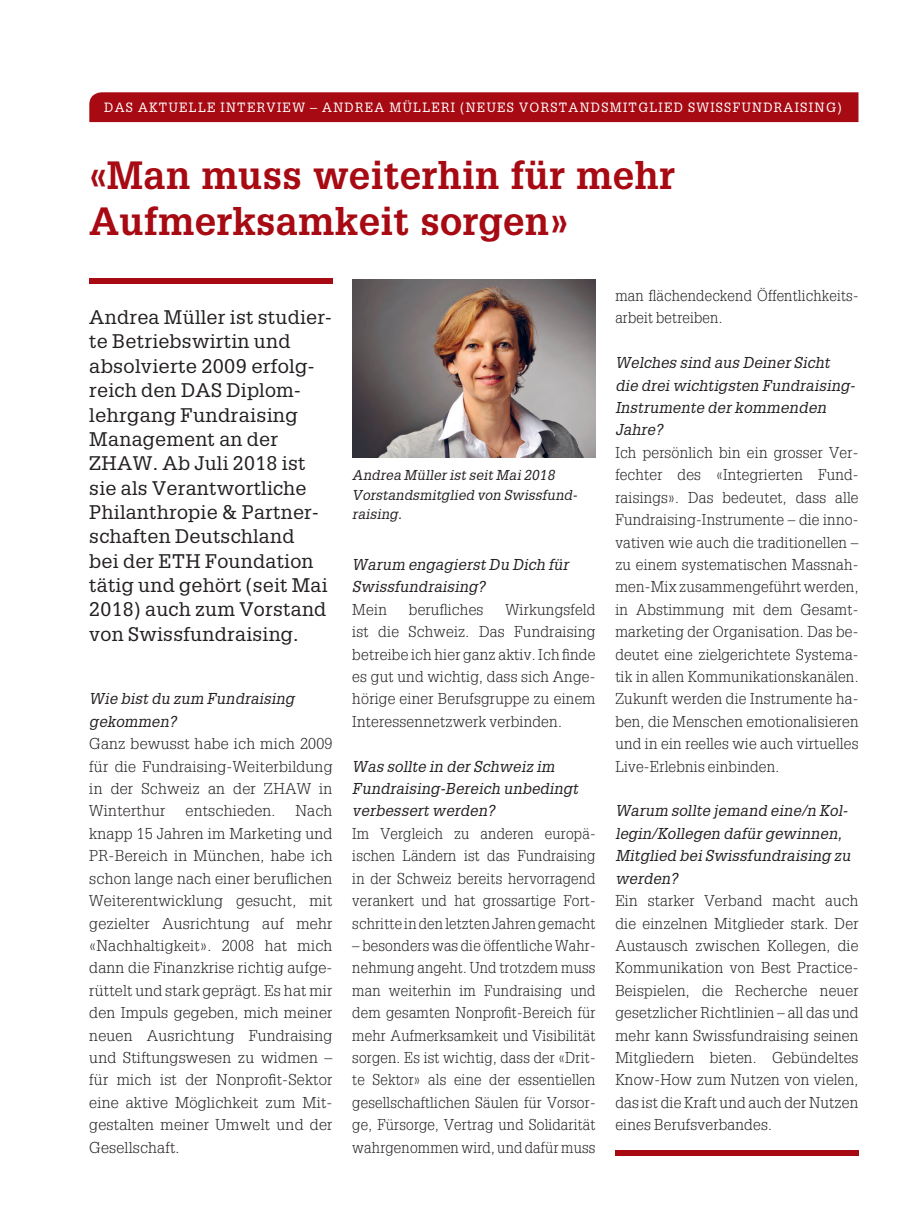
<style>
.page{position:relative;width:923px;height:1221px;background:#fff}
.page>*{position:absolute;margin:0;border:0;box-sizing:border-box;transform-origin:0 0}
.t1{font:700 38.5px/45.5px "Glypha";letter-spacing:.01em;color:#a70a12}
.t2{font:19.25px/24.3px "Glypha";letter-spacing:.015em;color:#231f20}
.t3{font:300 15.4px/22.4px "Glypha";letter-spacing:.015em;color:#231f20;text-align:justify}
.t4{font:300 15.4px/22.4px "Glypha";letter-spacing:.015em;color:#231f20;text-align:justify;scale:.96 1}
.t5{font:italic 15.4px/22.4px "Glypha";letter-spacing:.015em;color:#231f20}
.t6{font:italic 14px/19.2px "Glypha";letter-spacing:.015em;color:#231f20}
.t7{font:13.12px "Glypha";letter-spacing:.1em;color:#fff}
</style>
<div class="page">
<div style="left:89px;top:278px;width:243px;height:6px;background:#a70a12"></div>
<div style="left:89px;top:92px;width:769px;height:30px;background:#a70a12"></div>
<div style="left:615px;top:1149px;width:243px;height:6px;background:#a70a12"></div>
<img style="left:352px;top:280px;width:243px;height:178px">
<p class="t7" style="left:104px;top:100px;width:739px">DAS AKTUELLE INTERVIEW – ANDREA MÜLLERI (NEUES VORSTANDSMITGLIED SWISSFUNDRAISING)</p>
<p class="t1" style="left:89px;top:151px;width:587px">«Man muss weiterhin für mehr<br>Aufmerksamkeit sorgen»</p>
<p class="t2" style="left:89px;top:305px;width:244px">Andrea Müller ist studier&shy;te Betriebswirtin und absolvierte 2009 erfolg&shy;reich den DAS Diplom&shy;lehrgang Fundraising<br>Management an der<br>ZHAW. Ab Juli 2018 ist sie als Verantwortliche<br>Philanthropie &amp; Partner&shy;schaften Deutschland<br>bei der ETH Foundation tätig und gehört (seit Mai<br>2018) auch zum Vorstand von Swissfundraising.</p>
<p class="t5" style="left:89px;top:687px;width:207px">Wie bist du zum Fundraising gekommen?</p>
<p class="t3" style="left:89px;top:732px;width:245px">Ganz bewusst habe ich mich 2009 für die Fundraising-Weiterbildung in der Schweiz an der ZHAW in Winterthur</p>
<p class="t3" style="left:89px;top:799px;width:245px;text-indent:206px">Nach knapp 15 Jahren im Marketing und PR-Bereich in München, habe ich schon lange nach einer beruflichen Weiterentwicklung gesucht, mit gezielter Ausrichtung auf mehr «Nachhaltigkeit». 2008 hat mich dann die Finanzkrise richtig aufge&shy;rüttelt und stark geprägt. Es hat mir den Impuls gegeben, mich meiner neuen Ausrichtung Fundraising und Stiftungswesen zu widmen – für mich ist der Nonprofit-Sektor eine aktive Möglichkeit zum Mit&shy;gestalten meiner Umwelt und der Gesellschaft.</p>
<p class="t3" style="left:185px;top:799px;width:92px">entschieden.</p>
<p class="t6" style="left:352px;top:465px;width:226px">Andrea Müller ist seit Mai 2018<br>Vorstandsmitglied von Swissfund&shy;raising.</p>
<p class="t5" style="left:352px;top:553px;width:218px">Warum engagierst Du Dich für<br>Swissfundraising?</p>
<p class="t3" style="left:352px;top:598px;width:36px">Mein</p>
<p class="t3" style="left:409px;top:598px;width:76px">berufliches</p>
<p class="t3" style="left:352px;top:598px;width:245px;text-indent:153px">Wirkungsfeld ist die Schweiz. Das Fundraising betreibe ich hier ganz aktiv. Ich finde es gut und wichtig, dass sich Ange&shy;hörige einer Berufsgruppe zu einem Interessennetzwerk verbinden.</p>
<p class="t5" style="left:352px;top:754px;width:227px">Was sollte in der Schweiz im<br>Fundraising-Bereich unbedingt verbessert werden?</p>
<p class="t4" style="left:352px;top:822px;width:255px">Im Vergleich zu anderen europä&shy;ischen Ländern ist das Fundraising in der Schweiz bereits hervorragend verankert und hat grossartige Fort&shy;schritte in den letzten Jahren gemacht</p>
<p class="t4" style="left:352px;top:934px;width:255px">– besonders was die öffentliche Wahr&shy;nehmung angeht. Und trotzdem muss man weiterhin im Fundraising und dem gesamten Nonprofit-Bereich für mehr Aufmerksamkeit und Visibilität sorgen. Es ist wichtig, dass der «Drit&shy;te Sektor» als eine der essentiellen gesellschaftlichen Säulen für Vorsor&shy;ge, Fürsorge, Vertrag und Solidarität wahrgenommen wird, und dafür muss</p>
<p class="t4" style="left:615px;top:284px;width:255px">man flächendeckend Öffentlichkeits&shy;arbeit betreiben.</p>
<p class="t5" style="left:615px;top:351px;width:241px">Welches sind aus Deiner Sicht die drei wichtigsten Fundraising-<br>Instrumente der kommenden<br>Jahre?</p>
<p class="t3" style="left:615px;top:441px;width:245px">Ich persönlich bin ein grosser Ver&shy;fechter des «Integrierten Fund&shy;raisings». Das bedeutet, dass alle Fundraising-Instrumente – die inno&shy;vativen wie auch die traditionellen – zu einem systematischen Massnah&shy;men-Mix zusammengeführt werden, in Abstimmung mit dem Gesamt&shy;marketing der Organisation. Das be&shy;deutet eine zielgerichtete Systema&shy;tik in allen Kommunikationskanälen.<br>Zukunft werden die Instrumente ha&shy;ben, die Menschen emotionalisieren und in ein reelles wie auch virtuelles Live-Erlebnis einbinden.</p>
<p class="t5" style="left:615px;top:799px;width:237px">Warum sollte jemand eine/n Kol&shy;legin/Kollegen dafür gewinnen,<br>Mitglied bei Swissfundraising zu werden?</p>
<p class="t3" style="left:615px;top:889px;width:245px">Ein starker Verband macht auch die einzelnen Mitglieder stark. Der Austausch zwischen Kollegen, die Kommunikation von Best Practice-Beispielen, die Recherche neuer gesetzlicher Richtlinien – all das und mehr kann Swissfundraising seinen Mitgliedern bieten. Gebündeltes Know-How zum Nutzen von vielen, das ist die Kraft und auch der Nutzen eines Berufsverbandes.</p>
</div>
